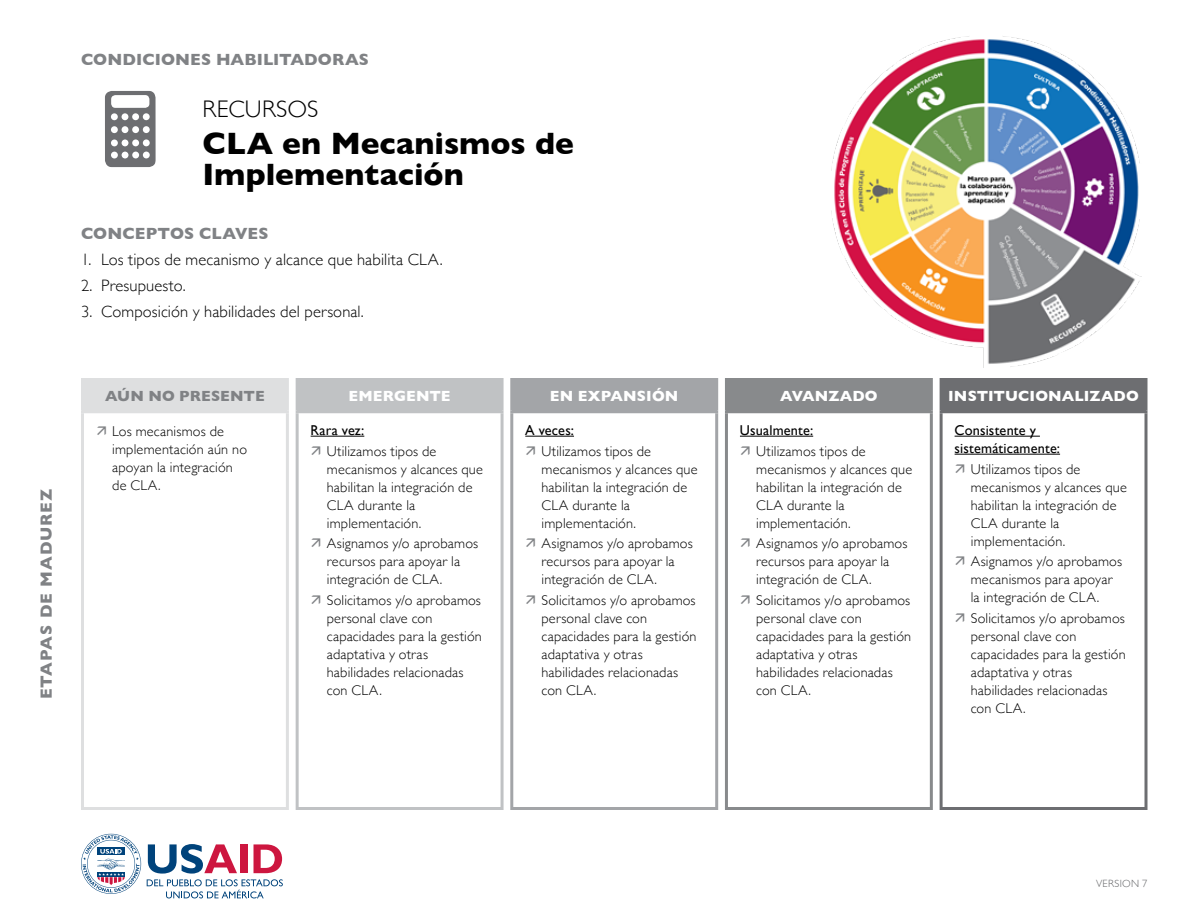
<style>
.page{position:relative;width:1188px;height:918px;background:#fff}
.page>*{position:absolute;margin:0;border:0;box-sizing:border-box;transform-origin:0 0}
.t1{font:700 31.5px/31.5px "Gill Sans";color:#000}
.t2{font:300 24px "Gill Sans";color:#000}
.t3{font:300 16.5px "Gill Sans";letter-spacing:.005em;color:#000}
.t4{font:700 16.5px "Gill Sans";letter-spacing:.005em;color:#808285}
.t5{font:700 16.5px "Gill Sans";letter-spacing:.05em;color:#808285}
.t6{font:700 15px "Gill Sans";letter-spacing:.005em;color:#fff}
.t7{font:700 15px "Gill Sans";letter-spacing:.005em;color:#808285}
.t8{font:300 14.25px/18px "Gill Sans";letter-spacing:.015em;color:#000}
.t9{font:14.25px/18px "Gill Sans";letter-spacing:.015em;color:#000}
.t10{font:300 10.5px "Gill Sans";letter-spacing:.03em;color:#636466}
</style>
<div class="page">
<div style="left:82px;top:380px;width:205px;height:32px;background:#dedfe0"></div>
<hr style="left:81px;top:378px;width:208px;height:3px;background:#dedfe0">
<hr style="left:81px;top:381px;width:3px;height:29px;background:#dedfe0">
<hr style="left:286px;top:381px;width:3px;height:29px;background:#dedfe0">
<hr style="left:81px;top:413px;width:3px;height:394px;background:#dedfe0">
<hr style="left:286px;top:413px;width:3px;height:394px;background:#dedfe0">
<hr style="left:81px;top:807px;width:208px;height:3px;background:#dedfe0">
<hr style="left:81px;top:410px;width:208px;height:3px;background:#dedfe0">
<div style="left:297px;top:380px;width:205px;height:32px;background:#c0c2c4"></div>
<hr style="left:296px;top:378px;width:208px;height:3px;background:#c0c2c4">
<hr style="left:296px;top:381px;width:3px;height:29px;background:#c0c2c4">
<hr style="left:501px;top:381px;width:3px;height:29px;background:#c0c2c4">
<hr style="left:296px;top:413px;width:3px;height:394px;background:#c0c2c4">
<hr style="left:501px;top:413px;width:3px;height:394px;background:#c0c2c4">
<hr style="left:296px;top:807px;width:208px;height:3px;background:#c0c2c4">
<hr style="left:296px;top:410px;width:208px;height:3px;background:#c0c2c4">
<hr style="left:311px;top:436px;width:53px;height:1px;background:#000">
<div style="left:512px;top:380px;width:205px;height:32px;background:#a3a5a8"></div>
<hr style="left:510px;top:378px;width:208px;height:3px;background:#a3a5a8">
<hr style="left:510px;top:381px;width:3px;height:29px;background:#a3a5a8">
<hr style="left:715px;top:381px;width:3px;height:29px;background:#a3a5a8">
<hr style="left:510px;top:413px;width:3px;height:394px;background:#a3a5a8">
<hr style="left:715px;top:413px;width:3px;height:394px;background:#a3a5a8">
<hr style="left:510px;top:807px;width:208px;height:3px;background:#a3a5a8">
<hr style="left:510px;top:410px;width:208px;height:3px;background:#a3a5a8">
<hr style="left:525px;top:436px;width:49px;height:1px;background:#000">
<div style="left:726px;top:380px;width:205px;height:32px;background:#888a8c"></div>
<hr style="left:725px;top:378px;width:208px;height:3px;background:#888a8c">
<hr style="left:725px;top:381px;width:3px;height:29px;background:#888a8c">
<hr style="left:930px;top:381px;width:3px;height:29px;background:#888a8c">
<hr style="left:725px;top:413px;width:3px;height:394px;background:#888a8c">
<hr style="left:930px;top:413px;width:3px;height:394px;background:#888a8c">
<hr style="left:725px;top:807px;width:208px;height:3px;background:#888a8c">
<hr style="left:725px;top:410px;width:208px;height:3px;background:#888a8c">
<hr style="left:740px;top:436px;width:73px;height:1px;background:#000">
<div style="left:941px;top:380px;width:205px;height:32px;background:#6d6e71"></div>
<hr style="left:940px;top:378px;width:208px;height:3px;background:#6d6e71">
<hr style="left:940px;top:381px;width:3px;height:29px;background:#6d6e71">
<svg style="left:1146px;top:381px;width:2px;height:29px"></svg>
<hr style="left:940px;top:413px;width:3px;height:394px;background:#6d6e71">
<svg style="left:1144px;top:413px;width:4px;height:394px"></svg>
<hr style="left:940px;top:807px;width:208px;height:3px;background:#6d6e71">
<hr style="left:940px;top:410px;width:208px;height:3px;background:#6d6e71">
<hr style="left:955px;top:436px;width:85px;height:1px;background:#000">
<hr style="left:955px;top:454px;width:105px;height:1px;background:#000">
<svg style="left:81px;top:834px;width:60px;height:60px"></svg>
<svg style="left:147px;top:844px;width:136px;height:54px"></svg>
<img style="left:831px;top:36px;width:311px;height:332px">
<svg style="left:105px;top:91px;width:51px;height:76px"></svg>
<div style="left:132px;top:113px;width:7px;height:7px;background:#fff;border-radius:50%"></div>
<div style="left:132px;top:126px;width:7px;height:7px;background:#fff;border-radius:50%"></div>
<div style="left:132px;top:139px;width:7px;height:7px;background:#fff;border-radius:50%"></div>
<div style="left:132px;top:152px;width:7px;height:6px;background:#fff;border-radius:50%"></div>
<div style="left:143px;top:113px;width:7px;height:7px;background:#fff;border-radius:50%"></div>
<div style="left:143px;top:126px;width:7px;height:7px;background:#fff;border-radius:50%"></div>
<div style="left:143px;top:139px;width:7px;height:7px;background:#fff;border-radius:50%"></div>
<div style="left:143px;top:152px;width:7px;height:6px;background:#fff;border-radius:50%"></div>
<p class="t5" style="left:33px;top:699px;width:212px;rotate:-90deg">ETAPAS DE MADUREZ</p>
<p class="t4" style="left:81px;top:47px;width:289px">CONDICIONES HABILITADORAS</p>
<h2 class="t2" style="left:202px;top:90px;width:117px">RECURSOS</h2>
<h1 class="t1" style="left:202px;top:127px;width:373px">CLA en Mecanismos de<br>Implementación</h1>
<p class="t4" style="left:81px;top:220px;width:189px">CONCEPTOS CLAVES</p>
<p class="t3" style="left:81px;top:246px;width:363px">1. Los tipos de mecanismo y alcance que habilita CLA.</p>
<p class="t3" style="left:81px;top:273px;width:106px">2. Presupuesto.</p>
<p class="t3" style="left:81px;top:299px;width:284px">3. Composición y habilidades del personal.</p>
<p class="t7" style="left:105px;top:384px;width:161px">AÚN NO PRESENTE</p>
<p class="t8" style="left:112px;top:422px;width:136px">Los mecanismos de implementación aún no apoyan la integración de CLA.</p>
<p class="t6" style="left:349px;top:384px;width:104px">EMERGENTE</p>
<p class="t9" style="left:311px;top:421px;width:55px">Rara vez:</p>
<p class="t8" style="left:327px;top:441px;width:158px">Utilizamos tipos de mecanismos y alcances que habilitan la integración de<br>CLA durante la implementación.</p>
<p class="t8" style="left:327px;top:534px;width:153px">Asignamos y/o aprobamos recursos para apoyar la integración de CLA.</p>
<p class="t8" style="left:327px;top:591px;width:157px">Solicitamos y/o aprobamos personal clave con capacidades para la gestión adaptativa y otras habilidades relacionadas con CLA.</p>
<p class="t6" style="left:550px;top:384px;width:130px">EN EXPANSIÓN</p>
<p class="t9" style="left:525px;top:421px;width:50px">A veces:</p>
<p class="t8" style="left:542px;top:441px;width:158px">Utilizamos tipos de mecanismos y alcances que habilitan la integración de<br>CLA durante la implementación.</p>
<p class="t8" style="left:542px;top:534px;width:153px">Asignamos y/o aprobamos recursos para apoyar la integración de CLA.</p>
<p class="t8" style="left:542px;top:591px;width:157px">Solicitamos y/o aprobamos personal clave con capacidades para la gestión adaptativa y otras habilidades relacionadas con CLA.</p>
<p class="t6" style="left:780px;top:384px;width:99px">AVANZADO</p>
<p class="t9" style="left:740px;top:421px;width:75px">Usualmente:</p>
<p class="t8" style="left:756px;top:441px;width:158px">Utilizamos tipos de mecanismos y alcances que habilitan la integración de<br>CLA durante la implementación.</p>
<p class="t8" style="left:756px;top:534px;width:153px">Asignamos y/o aprobamos recursos para apoyar la integración de CLA.</p>
<p class="t8" style="left:756px;top:591px;width:157px">Solicitamos y/o aprobamos personal clave con capacidades para la gestión adaptativa y otras habilidades relacionadas con CLA.</p>
<p class="t6" style="left:948px;top:384px;width:192px">INSTITUCIONALIZADO</p>
<p class="t9" style="left:955px;top:421px;width:107px">Consistente y sistemáticamente:</p>
<p class="t8" style="left:971px;top:459px;width:158px">Utilizamos tipos de mecanismos y alcances que habilitan la integración de<br>CLA durante la implementación.</p>
<p class="t8" style="left:971px;top:552px;width:153px">Asignamos y/o aprobamos mecanismos para apoyar la integración de CLA.</p>
<p class="t8" style="left:971px;top:609px;width:157px">Solicitamos y/o aprobamos personal clave con capacidades para la gestión adaptativa y otras habilidades relacionadas con CLA.</p>
<p class="t10" style="left:1096px;top:875px;width:53px">VERSION 7</p>
</div>
